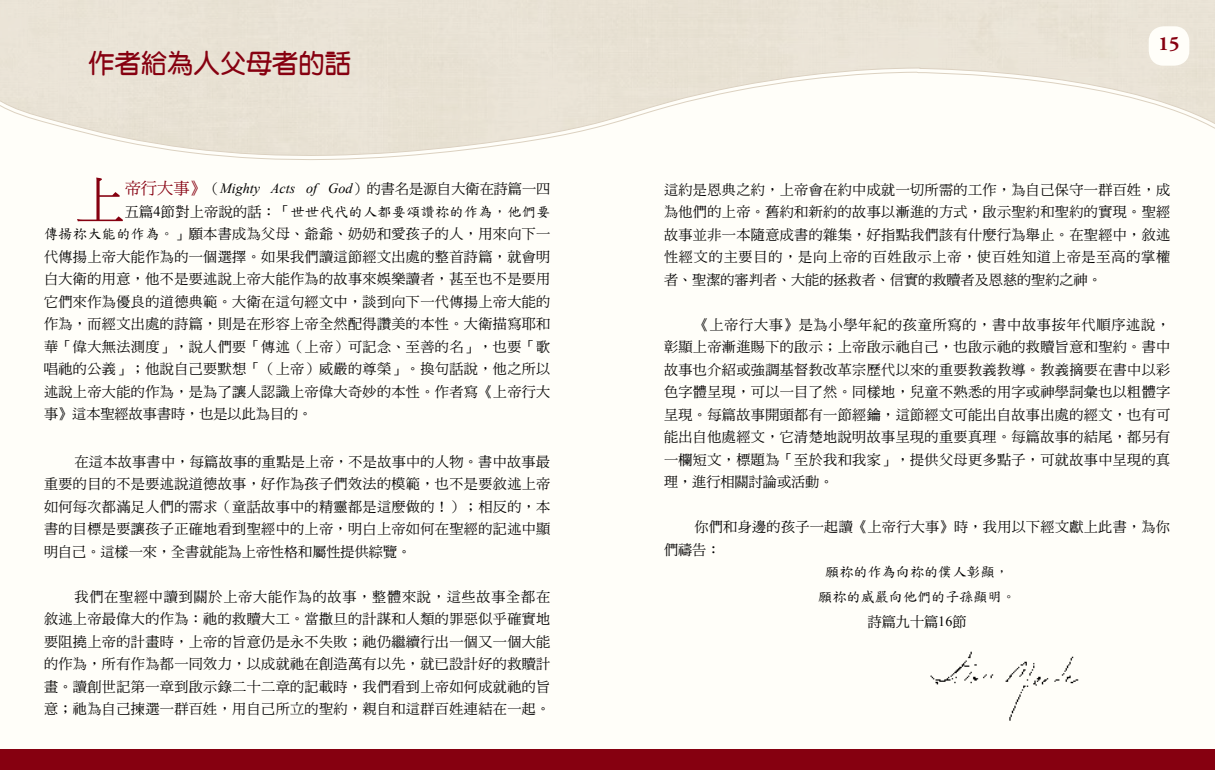
<style>
.page{position:relative;width:1215px;height:770px;background:#fff}
.page>*{position:absolute;margin:0;border:0;box-sizing:border-box;transform-origin:0 0}
.t1{font:50.12px "DF Ming W5 WIN BF";color:#860010}
.t2{font:26.25px "DF Yuan W7 WIN BF";color:#860010}
.t3{font:700 20px "Adobe Garamond Pro";color:#860010}
.t4{font:14.12px/22.5px "DF Ming W5 WIN BF";letter-spacing:.025em;color:#000;text-align:justify}
.t5{font:14.12px "DF Ming W5 WIN BF";color:#000}
.t6{font:14.12px "DF Biao Kai W5 WIN BF";letter-spacing:.02em;color:#000}
.t7{font:14.12px/25px "DF Biao Kai W5 WIN BF";color:#000;text-align:center}
.s1{font-size:16.25px;color:#860010}
.s2{font-family:"Times New Roman";font-style:italic}
.s3{font-family:"DF Ming W5 WIN BF"}
.s4{font-family:"Times New Roman"}
.s5{font-family:"DF Biao Kai W5 WIN BF"}
</style>
<div class="page">
<div style="left:0;top:0;width:1215px;height:752px;background:#fffef9"></div>
<svg style="left:0;top:0;width:1215px;height:156px"></svg>
<div style="left:0;top:749px;width:1215px;height:20px;background:#860010"></div>
<div style="left:1149px;top:26px;width:40px;height:40px;background:#fffef9;border-radius:15px"></div>
<img style="left:930px;top:651px;width:149px;height:70px">
<h2 class="t2" style="left:89px;top:50px;width:264px">作者給為人父母者的話</h2>
<h1 class="t1" style="left:75px;top:175px;width:52px">上</h1>
<p class="t5" style="left:125px;top:182px;width:427px"><span class="s1">帝行大事》</span>（<span class="s2">Mighty Acts of God</span>）的書名是源自大衛在詩篇一四</p>
<p class="t6" style="left:125px;top:204px;width:427px"><span class="s3">五篇</span><span class="s4">4</span><span class="s3">節對上帝說的話：「</span>世世代代的人都要頌讚祢的作為，他們要</p>
<p class="t4" style="left:44px;top:223px;width:508px"><span class="s5">傳揚祢大能的作為。</span>」願本書成為父母、爺爺、奶奶和愛孩子的人，用來向下一代傳揚上帝大能作為的一個選擇。如果我們讀這節經文出處的整首詩篇，就會明白大衛的用意，他不是要述說上帝大能作為的故事來娛樂讀者，甚至也不是要用它們來作為優良的道德典範。大衛在這句經文中，談到向下一代傳揚上帝大能的作為，而經文出處的詩篇，則是在形容上帝全然配得讚美的本性。大衛描寫耶和華「偉大無法測度」，說人們要「傳述（上帝）可記念、至善的名」，也要「歌唱祂的公義」；他說自己要默想「（上帝）威嚴的尊榮」。換句話說，他之所以述說上帝大能的作為，是為了讓人認識上帝偉大奇妙的本性。作者寫《上帝行大事》這本聖經故事書時，也是以此為目的。</p>
<p class="t4" style="left:44px;top:450px;width:508px;text-indent:30px">在這本故事書中，每篇故事的重點是上帝，不是故事中的人物。書中故事最重要的目的不是要述說道德故事，好作為孩子們效法的模範，也不是要敘述上帝如何每次都滿足人們的需求（童話故事中的精靈都是這麼做的！）；相反的，本書的目標是要讓孩子正確地看到聖經中的上帝，明白上帝如何在聖經的記述中顯明自己。這樣一來，全書就能為上帝性格和屬性提供綜覽。</p>
<p class="t4" style="left:44px;top:585px;width:508px;text-indent:30px">我們在聖經中讀到關於上帝大能作為的故事，整體來說，這些故事全都在敘述上帝最偉大的作為：祂的救贖大工。當撒旦的計謀和人類的罪惡似乎確實地要阻撓上帝的計畫時，上帝的旨意仍是永不失敗；祂仍繼續行出一個又一個大能的作為，所有作為都一同效力，以成就祂在創造萬有以先，就已設計好的救贖計畫。讀創世記第一章到啟示錄二十二章的記載時，我們看到上帝如何成就祂的旨意；祂為自己揀選一群百姓，用自己所立的聖約，親自和這群百姓連結在一起。</p>
<h3 class="t3" style="left:1159px;top:32px;width:22px">15</h3>
<p class="t4" style="left:664px;top:178px;width:508px">這約是恩典之約，上帝會在約中成就一切所需的工作，為自己保守一群百姓，成為他們的上帝。舊約和新約的故事以漸進的方式，啟示聖約和聖約的實現。聖經故事並非一本隨意成書的雜集，好指點我們該有什麼行為舉止。在聖經中，敘述性經文的主要目的，是向上帝的百姓啟示上帝，使百姓知道上帝是至高的掌權者、聖潔的審判者、大能的拯救者、信實的救贖者及恩慈的聖約之神。</p>
<p class="t4" style="left:664px;top:313px;width:508px;text-indent:30px">《上帝行大事》是為小學年紀的孩童所寫的，書中故事按年代順序述說，彰顯上帝漸進賜下的啟示；上帝啟示祂自己，也啟示祂的救贖旨意和聖約。書中故事也介紹或強調基督教改革宗歷代以來的重要教義教導。教義摘要在書中以彩色字體呈現，可以一目了然。同樣地，兒童不熟悉的用字或神學詞彙也以粗體字呈現。每篇故事開頭都有一節經鑰，這節經文可能出自故事出處的經文，也有可能出自他處經文，它清楚地說明故事呈現的重要真理。每篇故事的結尾，都另有一欄短文，標題為「至於我和我家」，提供父母更多點子，可就故事中呈現的真理，進行相關討論或活動。</p>
<p class="t4" style="left:664px;top:516px;width:508px;text-indent:30px">你們和身邊的孩子一起讀《上帝行大事》時，我用以下經文獻上此書，為你們禱告：</p>
<p class="t7" style="left:818px;top:559px;width:199px">願祢的作為向祢的僕人彰顯，願祢的威嚴向他們的子孫顯明。</p>
<p class="t4" style="left:868px;top:611px;width:100px">詩篇九十篇<span class="s4">16</span>節</p>
</div>
